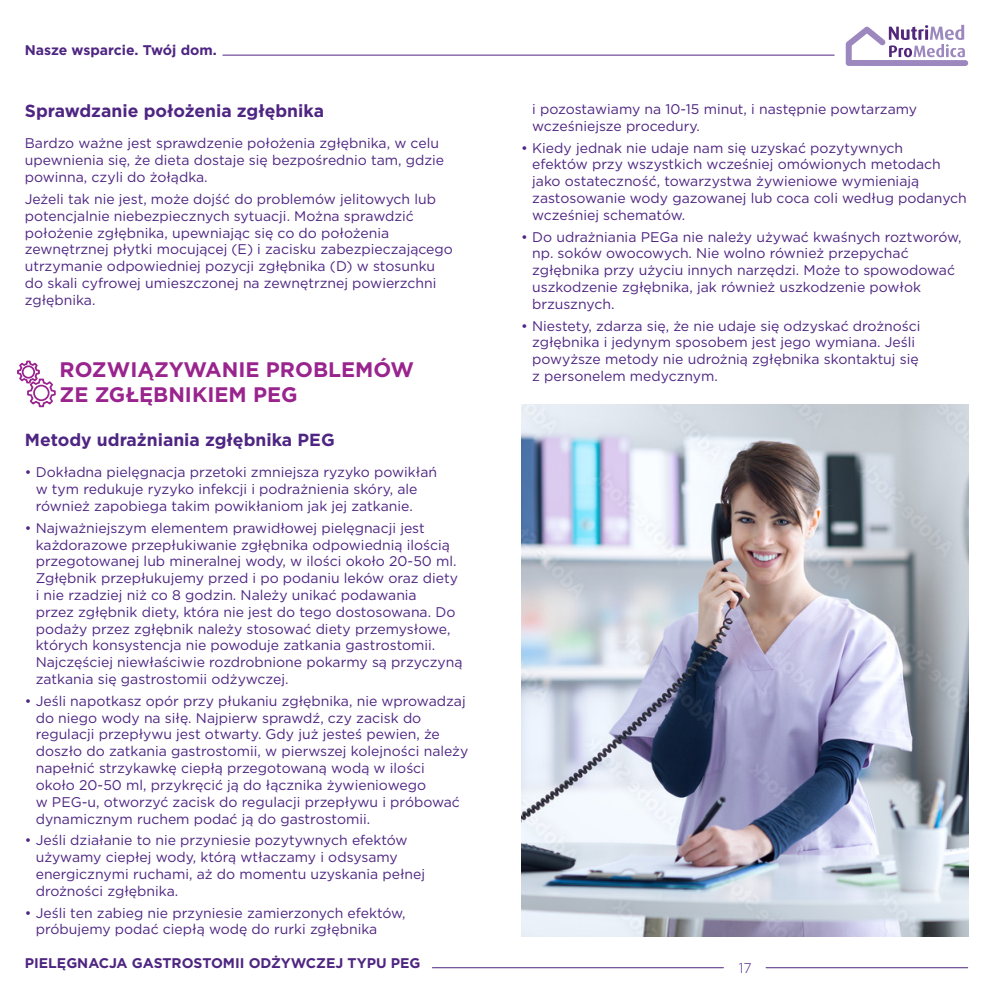
<style>
.page{position:relative;width:993px;height:993px;background:#fff}
.page>*{position:absolute;margin:0;border:0;box-sizing:border-box;transform-origin:0 0}
.t1{font:700 21px/25.2px "Gotham";color:#99248e}
.t2{font:700 17.5px "Gotham";color:#4e2582}
.t3{font:14px/16.8px "Gotham";color:#4e2582}
.t4{font:700 14px "Gotham";color:#4e2582}
.t5{font:300 14px "Gotham";color:#4e2582}
</style>
<div class="page">
<hr style="left:765px;top:966px;width:202px;height:1px;background:#4e2582">
<hr style="left:223px;top:55px;width:611px;height:1px;background:#4e2582">
<svg style="left:845px;top:25px;width:122px;height:41px"></svg>
<svg style="left:17px;top:360px;width:39px;height:48px"></svg>
<img style="left:521px;top:404px;width:446px;height:532px">
<hr style="left:432px;top:966px;width:291px;height:1px;background:#4e2582">
<p class="t4" style="left:25px;top:41px;width:193px">Nasze wsparcie. Twój dom.</p>
<p class="t2" style="left:25px;top:99px;width:300px">Sprawdzanie położenia zgłębnika</p>
<p class="t3" style="left:25px;top:135px;width:421px">Bardzo ważne jest sprawdzenie położenia zgłębnika, w celu upewnienia się, że dieta dostaje się bezpośrednio tam, gdzie powinna, czyli do żołądka.</p>
<p class="t3" style="left:25px;top:190px;width:429px">Jeżeli tak nie jest, może dojść do problemów jelitowych lub potencjalnie niebezpiecznych sytuacji. Można sprawdzić położenie zgłębnika, upewniając się co do położenia zewnętrznej płytki mocującej (E) i zacisku zabezpieczającego utrzymanie odpowiedniej pozycji zgłębnika (D) w stosunku do skali cyfrowej umieszczonej na zewnętrznej powierzchni zgłębnika.</p>
<p class="t1" style="left:60px;top:356px;width:356px">ROZWIĄZYWANIE PROBLEMÓW<br>ZE ZGŁĘBNIKIEM PEG</p>
<p class="t2" style="left:25px;top:427px;width:311px">Metody udrażniania zgłębnika PEG</p>
<p class="t3" style="left:36px;top:463px;width:403px;text-indent:-11px">• Dokładna pielęgnacja przetoki zmniejsza ryzyko powikłań w tym redukuje ryzyko infekcji i podrażnienia skóry, ale również zapobiega takim powikłaniom jak jej zatkanie.</p>
<p class="t3" style="left:36px;top:519px;width:428px;text-indent:-11px">• Najważniejszym elementem prawidłowej pielęgnacji jest każdorazowe przepłukiwanie zgłębnika odpowiednią ilością przegotowanej lub mineralnej wody, w ilości około 20-50 ml.<br>Zgłębnik przepłukujemy przed i po podaniu leków oraz diety i nie rzadziej niż co 8 godzin. Należy unikać podawania<br>przez zgłębnik diety, która nie jest do tego dostosowana. Do podaży przez zgłębnik należy stosować diety przemysłowe, których konsystencja nie powoduje zatkania gastrostomii.<br>Najczęściej niewłaściwie rozdrobnione pokarmy są przyczyną zatkania się gastrostomii odżywczej.</p>
<p class="t3" style="left:36px;top:692px;width:434px;text-indent:-11px">• Jeśli napotkasz opór przy płukaniu zgłębnika, nie wprowadzaj do niego wody na siłę. Najpierw sprawdź, czy zacisk do regulacji przepływu jest otwarty. Gdy już jesteś pewien, że doszło do zatkania gastrostomii, w pierwszej kolejności należy napełnić strzykawkę ciepłą przegotowaną wodą w ilości<br>około 20-50 ml, przykręcić ją do łącznika żywieniowego<br>w PEG-u, otworzyć zacisk do regulacji przepływu i próbować dynamicznym ruchem podać ją do gastrostomii.</p>
<p class="t3" style="left:36px;top:831px;width:391px;text-indent:-11px">• Jeśli działanie to nie przyniesie pozytywnych efektów używamy ciepłej wody, którą wtłaczamy i odsysamy energicznymi ruchami, aż do momentu uzyskania pełnej drożności zgłębnika.</p>
<p class="t3" style="left:36px;top:903px;width:371px;text-indent:-11px">• Jeśli ten zabieg nie przyniesie zamierzonych efektów, próbujemy podać ciepłą wodę do rurki zgłębnika</p>
<p class="t4" style="left:25px;top:953px;width:397px">PIELĘGNACJA GASTROSTOMII ODŻYWCZEJ TYPU PEG</p>
<p class="t3" style="left:532px;top:100px;width:386px">i pozostawiamy na 10-15 minut, i następnie powtarzamy wcześniejsze procedury.</p>
<p class="t3" style="left:532px;top:139px;width:436px;text-indent:-11px">• Kiedy jednak nie udaje nam się uzyskać pozytywnych<br>efektów przy wszystkich wcześniej omówionych metodach jako ostateczność, towarzystwa żywieniowe wymieniają zastosowanie wody gazowanej lub coca coli według podanych wcześniej schematów.</p>
<p class="t3" style="left:532px;top:228px;width:431px;text-indent:-11px">• Do udrażniania PEGa nie należy używać kwaśnych roztworów, np. soków owocowych. Nie wolno również przepychać zgłębnika przy użyciu innych narzędzi. Może to spowodować uszkodzenie zgłębnika, jak również uszkodzenie powłok brzusznych.</p>
<p class="t3" style="left:532px;top:317px;width:389px;text-indent:-11px">• Niestety, zdarza się, że nie udaje się odzyskać drożności zgłębnika i jedynym sposobem jest jego wymiana. Jeśli powyższe metody nie udrożnią zgłębnika skontaktuj się z personelem medycznym.</p>
<p class="t5" style="left:738px;top:959px;width:14px">17</p>
</div>
